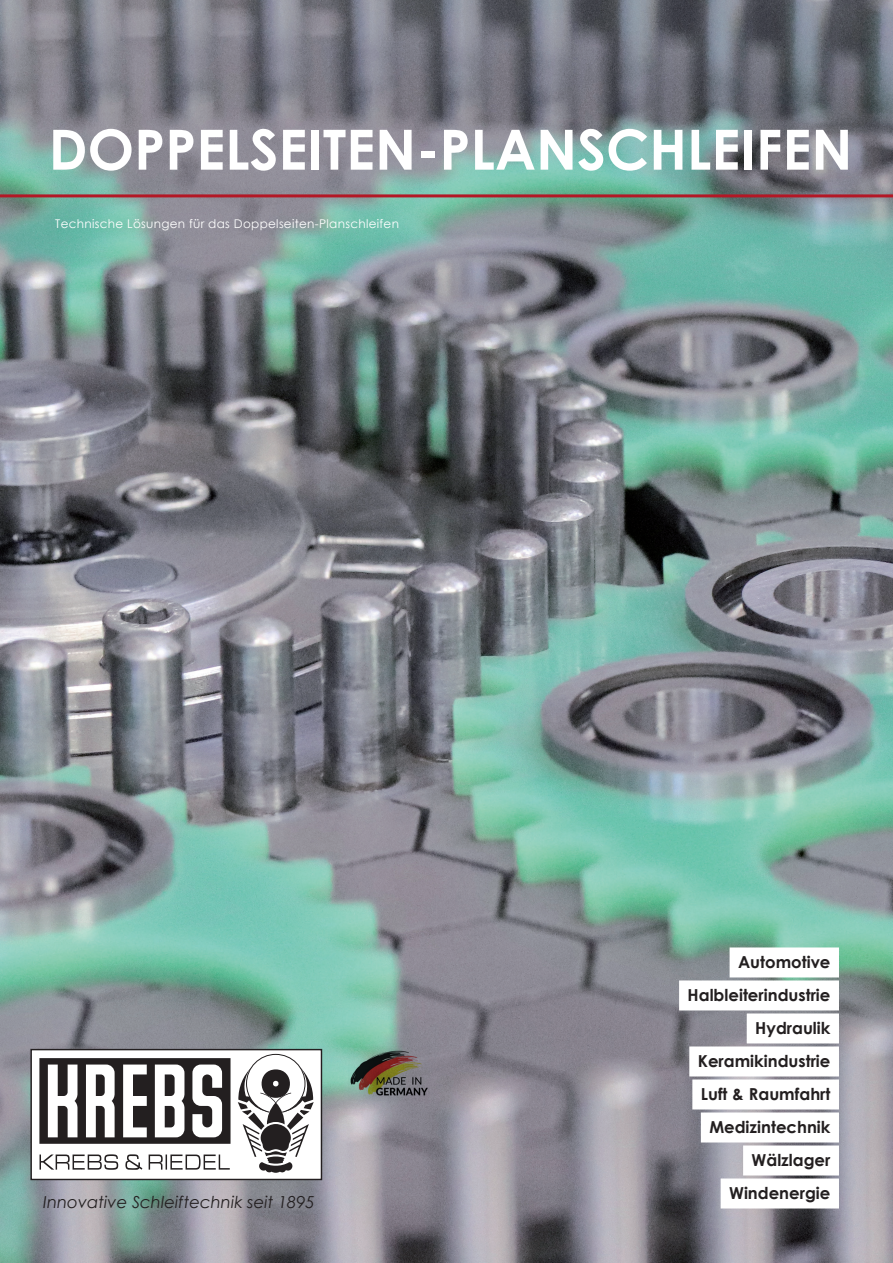
<style>
.page{position:relative;width:893px;height:1263px;background:#fff}
.page>*{position:absolute;margin:0;border:0;box-sizing:border-box;transform-origin:0 0}
.t1{font:700 55.5px "Century Gothic";color:#fff}
.t2{font:700 16.5px/33px "Century Gothic";color:#231f20;text-align:right}
.t3{font:italic 16.5px "Century Gothic";color:#231f20}
.t4{font:12px "Century Gothic";letter-spacing:.025em;color:#fff}
</style>
<div class="page">
<img style="left:0;top:0;width:893px;height:1263px">
<hr style="left:0;top:194px;width:893px;height:3px;background:#b41725">
<img style="left:348px;top:1046px;width:81px;height:54px">
<div style="left:31px;top:1049px;width:290px;height:130px;background:#fff"></div>
<div style="left:30px;top:1049px;width:292px;height:131px;border:1px solid #231f20"></div>
<svg style="left:238px;top:1054px;width:76px;height:119px"></svg>
<svg style="left:40px;top:1154px;width:190px;height:16px"></svg>
<svg style="left:39px;top:1058px;width:192px;height:86px"></svg>
<div style="left:730px;top:947px;width:109px;height:30px;background:#fff"></div>
<div style="left:679px;top:980px;width:160px;height:30px;background:#fff"></div>
<div style="left:747px;top:1013px;width:92px;height:30px;background:#fff"></div>
<div style="left:689px;top:1046px;width:150px;height:30px;background:#fff"></div>
<div style="left:692px;top:1079px;width:147px;height:30px;background:#fff"></div>
<div style="left:701px;top:1112px;width:138px;height:30px;background:#fff"></div>
<div style="left:743px;top:1145px;width:96px;height:30px;background:#fff"></div>
<div style="left:721px;top:1178px;width:118px;height:30px;background:#fff"></div>
<h1 class="t1" style="left:49px;top:107px;width:805px">DOPPELSEITEN-PLANSCHLEIFEN</h1>
<p class="t4" style="left:55px;top:215px;width:345px">Technische Lösungen für das Doppelseiten-Planschleifen</p>
<p class="t3" style="left:43px;top:1190px;width:273px">Innovative Schleiftechnik seit 1895</p>
<p class="t2" style="left:688px;top:945px;width:144px">Automotive<br>Halbleiterindustrie<br>Hydraulik<br>Keramikindustrie<br>Luft &amp; Raumfahrt<br>Medizintechnik<br>Wälzlager<br>Windenergie</p>
</div>
